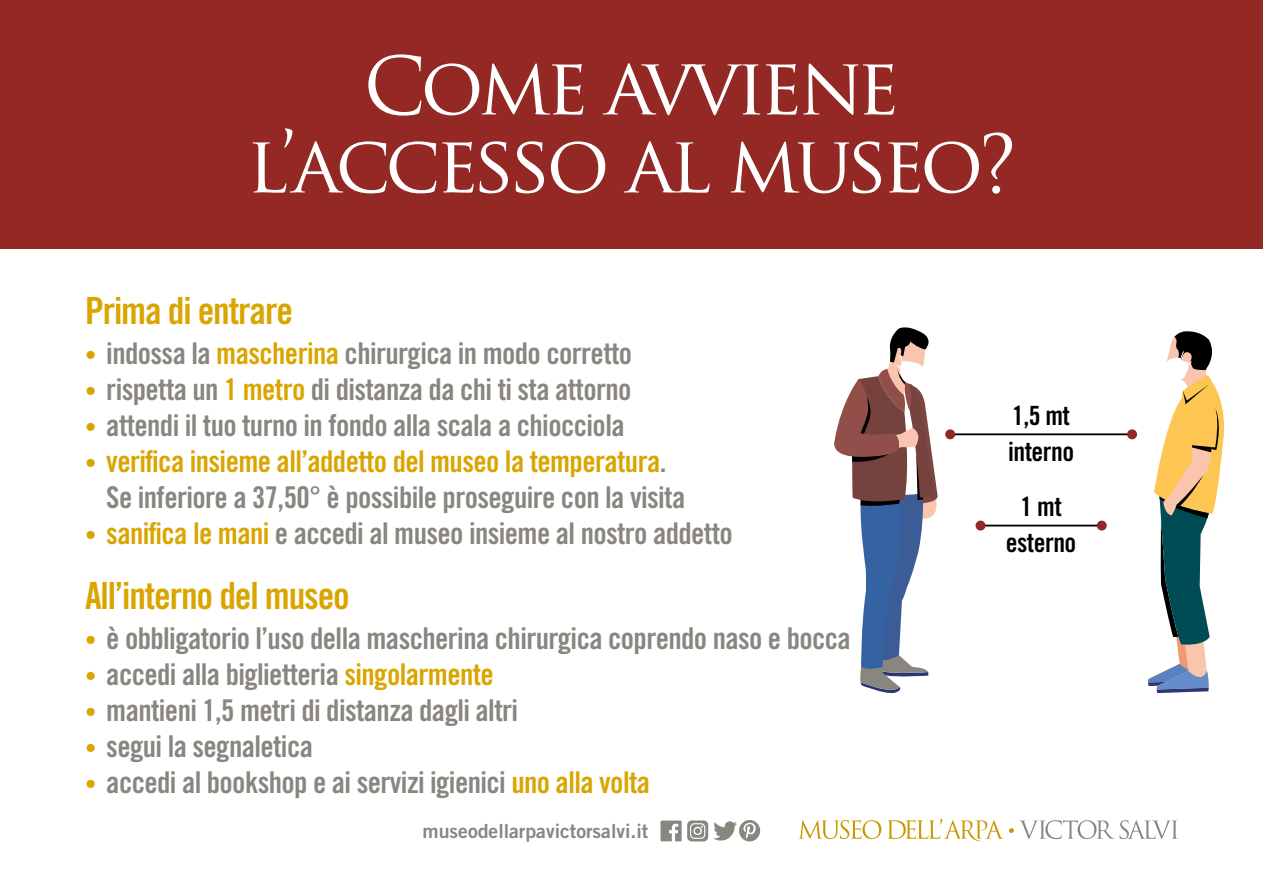
<style>
.page{position:relative;width:1263px;height:893px;background:#fff}
.page>*{position:absolute;margin:0;border:0;box-sizing:border-box;transform-origin:0 0}
.t1{font:78px/78px "Trajan Pro";letter-spacing:-.06em;color:#fff;text-align:center}
.t2{font:37.5px "Trade Gothic Bold Cond Twenty";letter-spacing:-.03em;color:#d9a500}
.t3{font:30px/36px "Trade Gothic Bold Cond Twenty";letter-spacing:-.02em;color:#89857f}
.t4{font:26.55px/35.7px "Trade Gothic Bold Cond Twenty";letter-spacing:-.02em;color:#000}
.t5{font:19.5px "Trade Gothic Bold Two";color:#89857f}
.s1{font-size:22.5px;color:#d9a500}
.s2{color:#d9a500}
</style>
<div class="page">
<svg style="left:1009px;top:820px;width:169px;height:19px"></svg>
<svg style="left:799px;top:820px;width:82px;height:19px"></svg>
<svg style="left:887px;top:819px;width:116px;height:22px"></svg>
<div style="left:0;top:0;width:1263px;height:248px;background:#932825"></div>
<svg style="left:834px;top:327px;width:104px;height:367px"></svg>
<svg style="left:1148px;top:331px;width:77px;height:362px"></svg>
<hr style="left:950px;top:433px;width:182px;height:2px;background:#000">
<div style="left:1127px;top:429px;width:10px;height:10px;background:#932825;border-radius:50%"></div>
<div style="left:945px;top:429px;width:10px;height:10px;background:#932825;border-radius:50%"></div>
<hr style="left:980px;top:525px;width:122px;height:1px;background:#000">
<div style="left:1097px;top:521px;width:10px;height:10px;background:#932825;border-radius:50%"></div>
<div style="left:975px;top:521px;width:10px;height:10px;background:#932825;border-radius:50%"></div>
<svg style="left:660px;top:820px;width:100px;height:21px"></svg>
<h1 class="t1" style="left:246px;top:46px;width:772px">COME AVVIENE<br>L’ACCESSO AL MUSEO?</h1>
<p class="t2" style="left:85px;top:288px;width:209px">Prima di entrare</p>
<p class="t3" style="left:85px;top:335px;width:549px"><span class="s1">•</span> indossa la <span class="s2">mascherina</span> chirurgica in modo corretto</p>
<p class="t3" style="left:85px;top:371px;width:548px"><span class="s1">•</span> rispetta un <span class="s2">1 metro</span> di distanza da chi ti sta attorno</p>
<p class="t3" style="left:85px;top:407px;width:541px"><span class="s1">•</span> attendi il tuo turno in fondo alla scala a chiocciola</p>
<p class="t3" style="left:106px;top:443px;width:580px;text-indent:-21px"><span class="s1">•</span> <span class="s2">verifica insieme all’addetto del museo la temperatura</span>.<br>Se inferiore a 37,50° è possibile proseguire con la visita</p>
<p class="t3" style="left:85px;top:515px;width:649px"><span class="s1">•</span> <span class="s2">sanifica le mani</span> e accedi al museo insieme al nostro addetto</p>
<p class="t2" style="left:85px;top:573px;width:266px">All’interno del museo</p>
<p class="t3" style="left:85px;top:620px;width:767px"><span class="s1">•</span> è obbligatorio l’uso della mascherina chirurgica coprendo naso e bocca</p>
<p class="t3" style="left:85px;top:656px;width:410px"><span class="s1">•</span> accedi alla biglietteria <span class="s2">singolarmente</span></p>
<p class="t3" style="left:85px;top:692px;width:435px"><span class="s1">•</span> mantieni 1,5 metri di distanza dagli altri</p>
<p class="t3" style="left:85px;top:728px;width:230px"><span class="s1">•</span> segui la segnaletica</p>
<p class="t3" style="left:85px;top:764px;width:567px"><span class="s1">•</span> accedi al bookshop e ai servizi igienici <span class="s2">uno alla volta</span></p>
<p class="t5" style="left:422px;top:818px;width:227px">museodellarpavictorsalvi.it</p>
<p class="t4" style="left:1008px;top:397px;width:67px">1,5 mt interno</p>
<p class="t4" style="left:1006px;top:489px;width:72px;text-align:center">1 mt esterno</p>
</div>
